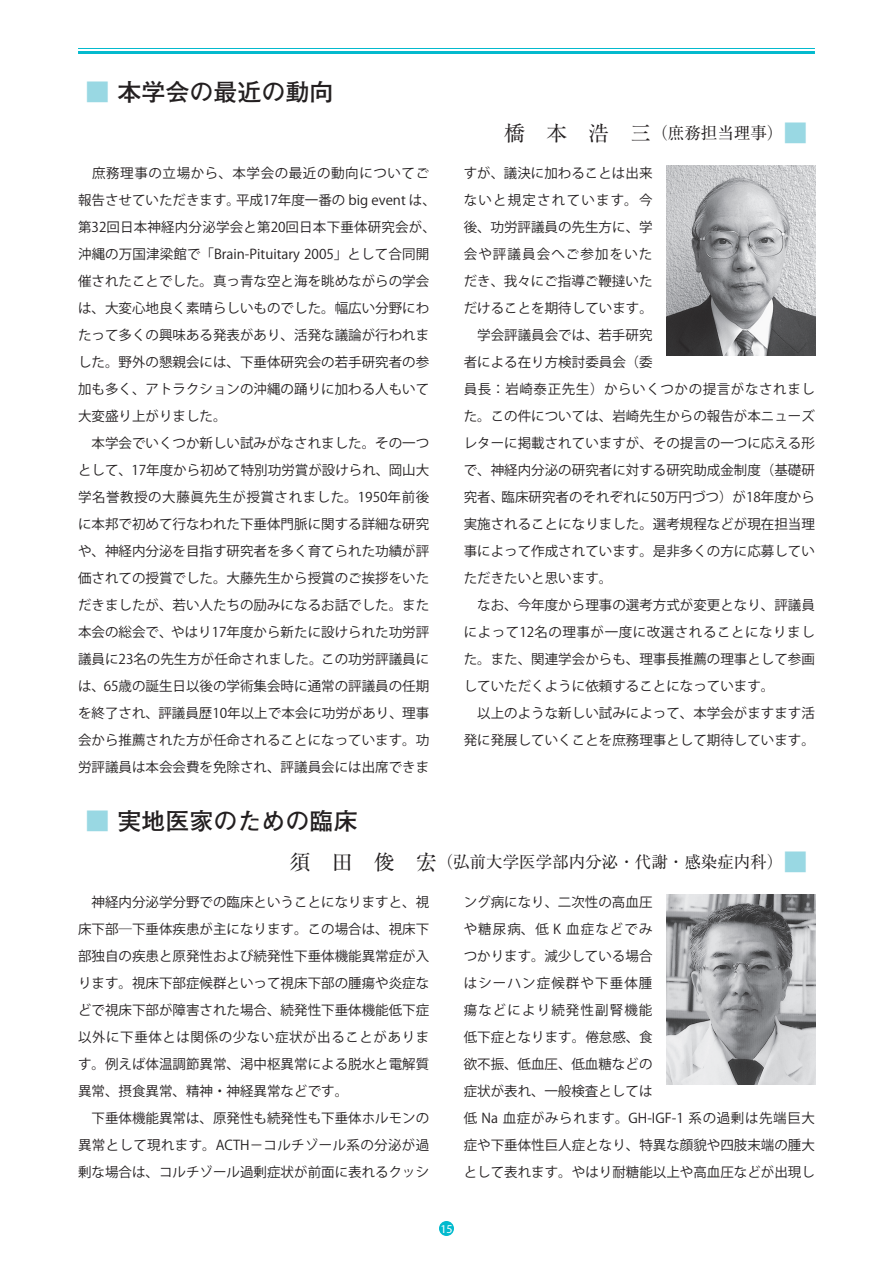
<style>
.page{position:relative;width:893px;height:1263px;background:#fff}
.page>*{position:absolute;margin:0;border:0;box-sizing:border-box;transform-origin:0 0}
.t1{font:700 24px "Futo Go B101 Pro";color:#231f20}
.t2{font:16.5px "Ryumin Pr 5";color:#231f20}
.t3{font:13.5px/27px "Koz Go Pr 6 N";color:#231f20}
.t4{font:12px "Myriad Pro";color:#fff}
.s1{color:#99d8e3}
.s2{font-size:21px}
.s3{font-family:"Futo Go B101 Pro";font-weight:700;font-size:24px;color:#99d8e3}
</style>
<div class="page">
<hr style="left:78px;top:48px;width:736px;height:1px;background:#03bace">
<hr style="left:78px;top:51px;width:736px;height:3px;background:#03bace">
<div style="left:439px;top:1221px;width:15px;height:15px;background:#03bace;border-radius:50%"></div>
<img style="left:666px;top:165px;width:149px;height:190px">
<img style="left:666px;top:894px;width:149px;height:190px">
<h1 class="t1" style="left:86px;top:72px;width:249px"><span class="s1">■</span> 本学会の最近の動向</h1>
<p class="t2" style="left:504px;top:120px;width:304px"><span class="s2">橋　本　浩　三</span>（庶務担当理事）<span class="s3">■</span></p>
<p class="t3" style="left:78px;top:159px;width:359px">　庶務理事の立場から、本学会の最近の動向についてご報告させていただきます。平成17年度一番の big event は、第32回日本神経内分泌学会と第20回日本下垂体研究会が、沖縄の万国津梁館で「Brain-Pituitary 2005」として合同開催されたことでした。真っ青な空と海を眺めながらの学会は、大変心地良く素晴らしいものでした。幅広い分野にわたって多くの興味ある発表があり、活発な議論が行われました。野外の懇親会には、下垂体研究会の若手研究者の参加も多く、アトラクションの沖縄の踊りに加わる人もいて大変盛り上がりました。<br>　本学会でいくつか新しい試みがなされました。その一つとして、17年度から初めて特別功労賞が設けられ、岡山大学名誉教授の大藤眞先生が授賞されました。1950年前後に本邦で初めて行なわれた下垂体門脈に関する詳細な研究や、神経内分泌を目指す研究者を多く育てられた功績が評価されての授賞でした。大藤先生から授賞のご挨拶をいただきましたが、若い人たちの励みになるお話でした。また本会の総会で、やはり17年度から新たに設けられた功労評議員に23名の先生方が任命されました。この功労評議員には、65歳の誕生日以後の学術集会時に通常の評議員の任期を終了され、評議員歴10年以上で本会に功労があり、理事会から推薦された方が任命されることになっています。功労評議員は本会会費を免除され、評議員会には出席できま</p>
<p class="t3" style="left:464px;top:159px;width:353px">すが、議決に加わることは出来<br>ないと規定されています。今<br>後、功労評議員の先生方に、学<br>会や評議員会へご参加をいた<br>だき、我々にご指導ご鞭撻いた<br>だけることを期待しています。<br>　学会評議員会では、若手研究<br>者による在り方検討委員会（委<br>員長：岩崎泰正先生）からいくつかの提言がなされました。この件については、岩崎先生からの報告が本ニューズレターに掲載されていますが、その提言の一つに応える形で、神経内分泌の研究者に対する研究助成金制度（基礎研究者、臨床研究者のそれぞれに50万円づつ）が18年度から実施されることになりました。選考規程などが現在担当理事によって作成されています。是非多くの方に応募していただきたいと思います。<br>　なお、今年度から理事の選考方式が変更となり、評議員によって12名の理事が一度に改選されることになりました。また、関連学会からも、理事長推薦の理事として参画していただくように依頼することになっています。<br>　以上のような新しい試みによって、本学会がますます活発に発展していくことを庶務理事として期待しています。</p>
<h1 class="t1" style="left:86px;top:801px;width:273px"><span class="s1">■</span> 実地医家のための臨床</h1>
<p class="t2" style="left:290px;top:849px;width:519px"><span class="s2">須　田　俊　宏</span>（弘前大学医学部内分泌・代謝・感染症内科）<span class="s3">■</span></p>
<p class="t3" style="left:78px;top:888px;width:353px">　神経内分泌学分野での臨床ということになりますと、視床下部―下垂体疾患が主になります。この場合は、視床下部独自の疾患と原発性および続発性下垂体機能異常症が入ります。視床下部症候群といって視床下部の腫瘍や炎症などで視床下部が障害された場合、続発性下垂体機能低下症以外に下垂体とは関係の少ない症状が出ることがあります。例えば体温調節異常、渇中枢異常による脱水と電解質異常、摂食異常、精神・神経異常などです。<br>　下垂体機能異常は、原発性も続発性も下垂体ホルモンの異常として現れます。ACTH−コルチゾール系の分泌が過剰な場合は、コルチゾール過剰症状が前面に表れるクッシ</p>
<p class="t3" style="left:464px;top:888px;width:353px">ング病になり、二次性の高血圧<br>や糖尿病、低 K 血症などでみ<br>つかります。減少している場合<br>はシーハン症候群や下垂体腫<br>瘍などにより続発性副腎機能<br>低下症となります。倦怠感、食<br>欲不振、低血圧、低血糖などの<br>症状が表れ、一般検査としては<br>低 Na 血症がみられます。GH-IGF-1 系の過剰は先端巨大症や下垂体性巨人症となり、特異な顔貌や四肢末端の腫大として表れます。やはり耐糖能以上や高血圧などが出現し</p>
<p class="t4" style="left:440px;top:1221px;width:14px">15</p>
</div>
